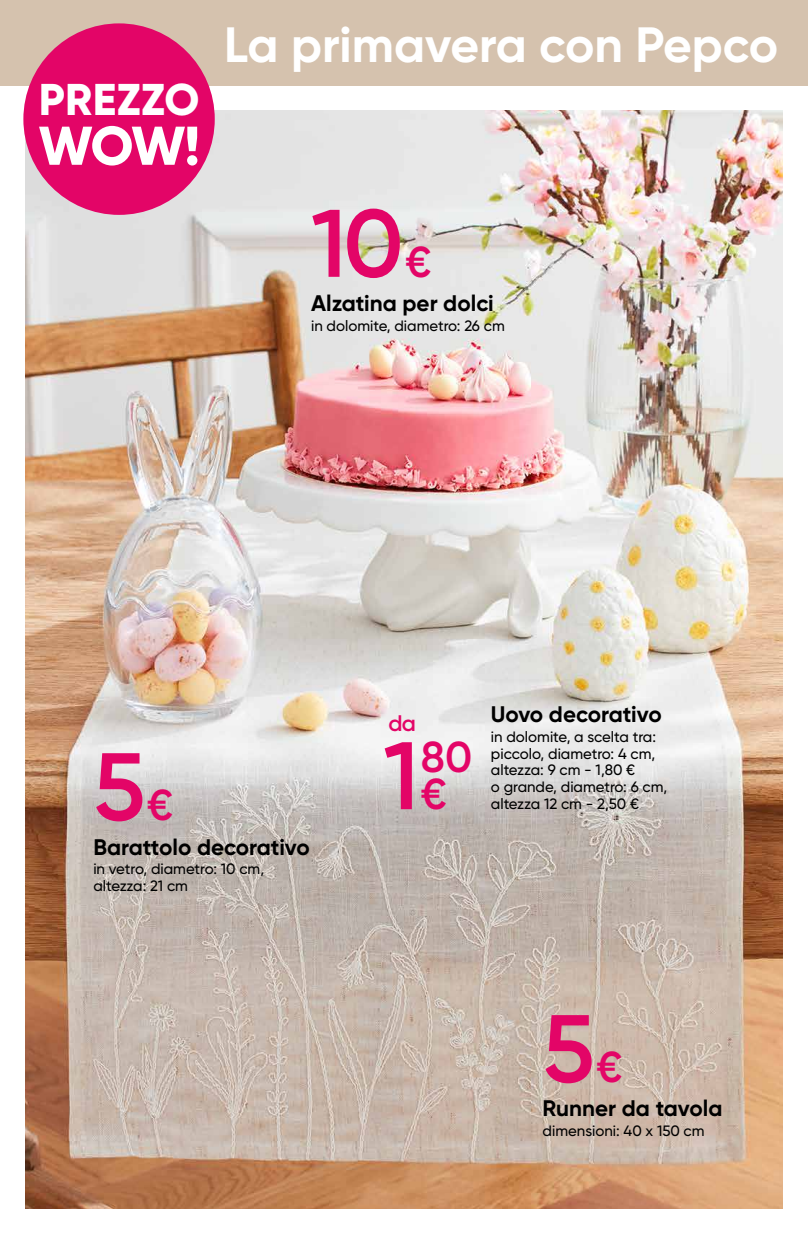
<style>
.page{position:relative;width:808px;height:1234px;background:#fff}
.page>*{position:absolute;margin:0;border:0;box-sizing:border-box;transform-origin:0 0}
.t1{font:600 95.7px "Gilroy";color:#e30567}
.t2{font:800 54.45px "Gilroy";color:#fff}
.t3{font:700 49.5px "Gilroy";color:#fff}
.t4{font:800 44.4px "Gilroy";letter-spacing:.01em;color:#fff}
.t5{font:600 43.2px/36.8px "Gilroy";color:#e30567;text-align:center}
.t6{font:700 22.5px "Gilroy";color:#000}
.t7{font:600 22.5px "Gilroy";color:#e30567}
.t8{font:500 15px/16.8px "Gilroy";color:#000}
.s1{font-size:43.2px}
.s2{font-size:95.7px}
</style>
<div class="page">
<div style="left:0;top:0;width:808px;height:85px;background:#d5c2ae"></div>
<img style="left:26px;top:111px;width:756px;height:1097px">
<div style="left:23px;top:23px;width:192px;height:192px;background:#e30567;border-radius:50%"></div>
<h3 class="t4" style="left:39px;top:72px;width:162px">PREZZO</h3>
<h2 class="t2" style="left:39px;top:111px;width:163px">WOW!</h2>
<h3 class="t3" style="left:224px;top:14px;width:555px">La primavera con Pepco</h3>
<h1 class="t1" style="left:311px;top:184px;width:122px">10<span class="s1">€</span></h1>
<h3 class="t6" style="left:311px;top:289px;width:184px">Alzatina per dolci</h3>
<p class="t8" style="left:311px;top:317px;width:195px">in dolomite, diametro: 26 cm</p>
<h1 class="t1" style="left:93px;top:727px;width:82px">5<span class="s1">€</span></h1>
<h3 class="t7" style="left:388px;top:709px;width:29px">da</h3>
<h3 class="t5" style="left:383px;top:738px;width:90px"><span class="s2">1</span>80 €</h3>
<h3 class="t6" style="left:491px;top:700px;width:172px">Uovo decorativo</h3>
<p class="t8" style="left:491px;top:727px;width:178px">in dolomite, a scelta tra: piccolo, diametro: 4 cm, altezza: 9 cm - 1,80 €<br>o grande, diametro: 6 cm, altezza 12 cm - 2,50 €</p>
<h3 class="t6" style="left:93px;top:832px;width:218px">Barattolo decorativo</h3>
<p class="t8" style="left:93px;top:860px;width:172px">in vetro, diametro: 10 cm, altezza: 21 cm</p>
<h1 class="t1" style="left:543px;top:988px;width:82px">5<span class="s1">€</span></h1>
<h3 class="t6" style="left:543px;top:1094px;width:181px">Runner da tavola</h3>
<p class="t8" style="left:543px;top:1121px;width:163px">dimensioni: 40 x 150 cm</p>
</div>
